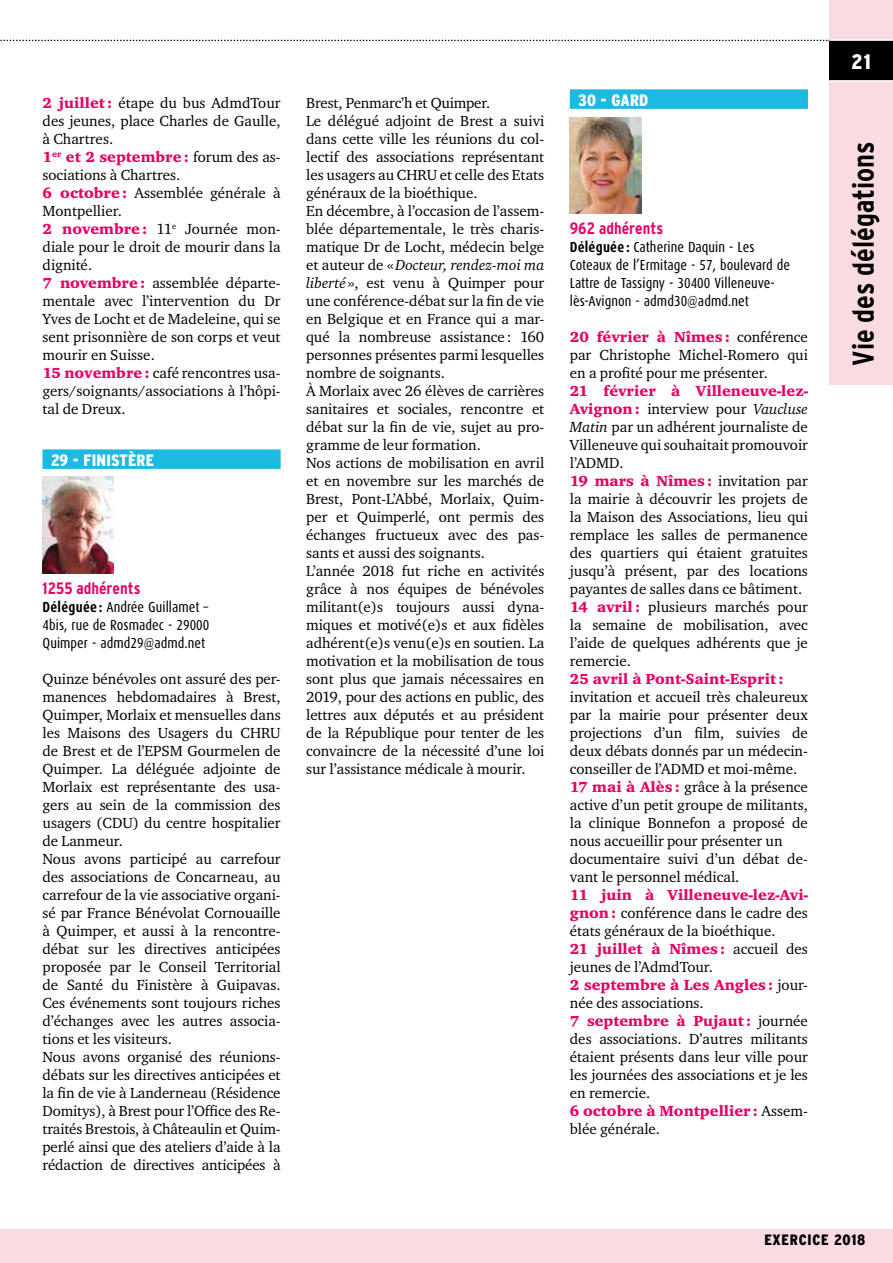
<style>
.page{position:relative;width:893px;height:1263px;background:#fff}
.page>*{position:absolute;margin:0;border:0;box-sizing:border-box;transform-origin:0 0}
.t1{font:700 condensed 30px "Interstate";color:#000}
.t2{font:900 condensed 21px "Interstate";color:#fff}
.t3{font:700 condensed 16.5px "Interstate";color:#e60064}
.t4{font:900 condensed 16.5px "Interstate";letter-spacing:.01em;color:#fff}
.t5{font:15px/18px "Charter ITC";color:#000}
.t6{font:15px "Charter ITC Blac";color:#e60064}
.t7{font:900 condensed 15px "Interstate";letter-spacing:.05em;color:#000}
.t8{font:14.55px/18px "Dax Condensed";letter-spacing:.005em;color:#000;text-align:justify}
.s1{font-family:"Charter ITC Blac";color:#e60064}
.s2{font-family:"Charter ITC";color:#000}
.s3{font-weight:700}
.s4{font-style:italic}
</style>
<div class="page">
<div style="left:829px;top:0;width:64px;height:385px;background:#fbdbe2"></div>
<div style="left:0;top:1229px;width:893px;height:34px;background:#fbdbe2"></div>
<svg style="left:0;top:40px;width:829px;height:1px"></svg>
<div style="left:829px;top:40px;width:64px;height:41px;background:#000"></div>
<hr style="left:829px;top:80px;width:64px;height:2px;background:#fff">
<hr style="left:829px;top:39px;width:64px;height:2px;background:#fff">
<div style="left:43px;top:449px;width:238px;height:20px;background:#1dbadf"></div>
<img style="left:43px;top:476px;width:71px;height:97px">
<div style="left:570px;top:89px;width:238px;height:20px;background:#1dbadf"></div>
<img style="left:570px;top:117px;width:71px;height:96px">
<p class="t5" style="left:43px;top:94px;width:240px;text-align:justify"><span class="s1">2 juillet :</span> étape du bus AdmdTour des jeunes, place Charles de Gaulle, à Chartres.</p>
<p class="t6" style="left:43px;top:148px;width:240px">1<sup>er</sup> et 2 septembre: <span class="s2">forum des as-</span></p>
<p class="t5" style="left:43px;top:166px;width:240px">sociations à Chartres.<br><span class="s1">6 octobre:</span> Assemblée générale à<br>Montpellier.<br><span class="s1">2 novembre:</span> 11<sup>e</sup> Journée mon&shy;diale pour le droit de mourir dans la dignité.<br><span class="s1">7 novembre:</span> assemblée départe&shy;mentale avec l’intervention du Dr<br>Yves de Locht et de Madeleine, qui se sent prisonnière de son corps et veut mourir en Suisse.<br><span class="s1">15 novembre:</span> café rencontres usa&shy;gers/soignants/associations à l’hôpi&shy;tal de Dreux.</p>
<p class="t4" style="left:51px;top:451px;width:105px">29 - FINISTÈRE</p>
<p class="t3" style="left:43px;top:579px;width:100px">1255 adhérents</p>
<p class="t8" style="left:43px;top:598px;width:168px"><span class="s3">Déléguée :</span> Andrée Guillamet – 4bis, rue de Rosmadec - 29000<br>Quimper - admd29@admd.net</p>
<p class="t5" style="left:43px;top:670px;width:240px">Quinze bénévoles ont assuré des per&shy;manences hebdomadaires à Brest, Quimper, Morlaix et mensuelles dans les Maisons des Usagers du CHRU de Brest et de l’EPSM Gourmelen de Quimper. La déléguée adjointe de Morlaix est représentante des usa&shy;gers au sein de la commission des usagers (CDU) du centre hospitalier de Lanmeur.<br>Nous avons participé au carrefour des associations de Concarneau, au carrefour de la vie associative organi&shy;sé par France Bénévolat Cornouaille à Quimper, et aussi à la rencontre&shy;débat sur les directives anticipées proposée par le Conseil Territorial de Santé du Finistère à Guipavas.<br>Ces événements sont toujours riches d’échanges avec les autres associa&shy;tions et les visiteurs.<br>Nous avons organisé des réunions&shy;débats sur les directives anticipées et la fin de vie à Landerneau (Résidence Domitys), à Brest pour l’Office des Re&shy;traités Brestois, à Châteaulin et Quim&shy;perlé ainsi que des ateliers d’aide à la rédaction de directives anticipées à</p>
<p class="t5" style="left:306px;top:94px;width:240px">Brest, Penmarc’h et Quimper.<br>Le délégué adjoint de Brest a suivi dans cette ville les réunions du col&shy;lectif des associations représentant les usagers au CHRU et celle des Etats généraux de la bioéthique.<br>En décembre, à l’occasion de l’assem&shy;blée départementale, le très charis&shy;matique Dr de Locht, médecin belge et auteur de «<span class="s4">Docteur, rendez-moi ma liberté</span> », est venu à Quimper pour une conférence-débat sur la fin de vie en Belgique et en France qui a mar&shy;qué la nombreuse assistance : 160 personnes présentes parmi lesquelles nombre de soignants.<br>À Morlaix avec 26 élèves de carrières sanitaires et sociales, rencontre et débat sur la fin de vie, sujet au pro&shy;gramme de leur formation.<br>Nos actions de mobilisation en avril et en novembre sur les marchés de Brest, Pont-L’Abbé, Morlaix, Quim&shy;per et Quimperlé, ont permis des échanges fructueux avec des pas&shy;sants et aussi des soignants.<br>L’année 2018 fut riche en activités grâce à nos équipes de bénévoles militant(e)s toujours aussi dyna&shy;miques et motivé(e)s et aux fidèles adhérent(e)s venu(e)s en soutien. La motivation et la mobilisation de tous sont plus que jamais nécessaires en 2019, pour des actions en public, des lettres aux députés et au président de la République pour tenter de les convaincre de la nécessité d’une loi sur l’assistance médicale à mourir.</p>
<p class="t4" style="left:578px;top:91px;width:72px">30 - GARD</p>
<p class="t3" style="left:570px;top:219px;width:95px">962 adhérents</p>
<p class="t8" style="left:570px;top:238px;width:222px;text-align:left"><span class="s3">Déléguée :</span> Catherine Daquin - Les Coteaux de l’Ermitage - 57, boulevard de Lattre de Tassigny - 30400 Villeneuve&shy;lès-Avignon - admd30@admd.net</p>
<p class="t6" style="left:570px;top:328px;width:240px">20 février à Nîmes: <span class="s2">conférence</span></p>
<p class="t5" style="left:570px;top:346px;width:240px">par Christophe Michel-Romero qui en a profité pour me présenter.</p>
<p class="t6" style="left:570px;top:382px;width:240px">21 février à Villeneuve-lez-</p>
<p class="t5" style="left:570px;top:400px;width:240px;text-align:justify"><span class="s1">Avignon:</span> interview pour <span class="s4">Vaucluse Matin</span> par un adhérent journaliste de Villeneuve qui souhaitait promouvoir l’ADMD.</p>
<p class="t6" style="left:570px;top:472px;width:240px">19 mars à Nîmes: <span class="s2">invitation par</span></p>
<p class="t5" style="left:570px;top:490px;width:240px">la mairie à découvrir les projets de la Maison des Associations, lieu qui remplace les salles de permanence des quartiers qui étaient gratuites jusqu’à présent, par des locations payantes de salles dans ce bâtiment.<br><span class="s1">14 avril:</span> plusieurs marchés pour la semaine de mobilisation, avec l’aide de quelques adhérents que je remercie.</p>
<p class="t6" style="left:570px;top:670px;width:216px">25 avril à Pont-Saint-Esprit :</p>
<p class="t5" style="left:570px;top:688px;width:240px">invitation et accueil très chaleureux par la mairie pour présenter deux projections d’un film, suivies de deux débats donnés par un médecin&shy;conseiller de l’ADMD et moi-même.<br><span class="s1">17 mai à Alès:</span> grâce à la présence active d’un petit groupe de militants, la clinique Bonnefon a proposé de nous accueillir pour présenter un documentaire suivi d’un débat de&shy;vant le personnel médical.</p>
<p class="t6" style="left:570px;top:886px;width:240px">11 juin à Villeneuve-lez-Avi-</p>
<p class="t5" style="left:570px;top:904px;width:240px"><span class="s1">gnon:</span> conférence dans le cadre des états généraux de la bioéthique.</p>
<p class="t6" style="left:570px;top:940px;width:240px">21 juillet à Nîmes: <span class="s2">accueil des</span></p>
<p class="t5" style="left:570px;top:958px;width:145px">jeunes de l’AdmdTour.</p>
<p class="t6" style="left:570px;top:976px;width:240px">2 septembre à Les Angles: <span class="s2">jour-</span></p>
<p class="t5" style="left:570px;top:994px;width:135px">née des associations.</p>
<p class="t6" style="left:570px;top:1012px;width:240px">7 septembre à Pujaut : <span class="s2">journée</span></p>
<p class="t5" style="left:570px;top:1030px;width:240px;text-align:justify">des associations. D’autres militants étaient présents dans leur ville pour les journées des associations et je les en remercie.</p>
<p class="t6" style="left:570px;top:1102px;width:240px">6 octobre à Montpellier : <span class="s2">Assem-</span></p>
<p class="t5" style="left:570px;top:1120px;width:92px">blée générale.</p>
<h2 class="t2" style="left:851px;top:50px;width:21px">21</h2>
<h1 class="t1" style="left:846px;top:366px;width:226px;rotate:-90deg">Vie des délégations</h1>
<p class="t7" style="left:764px;top:1232px;width:102px">EXERCICE 2018</p>
</div>
